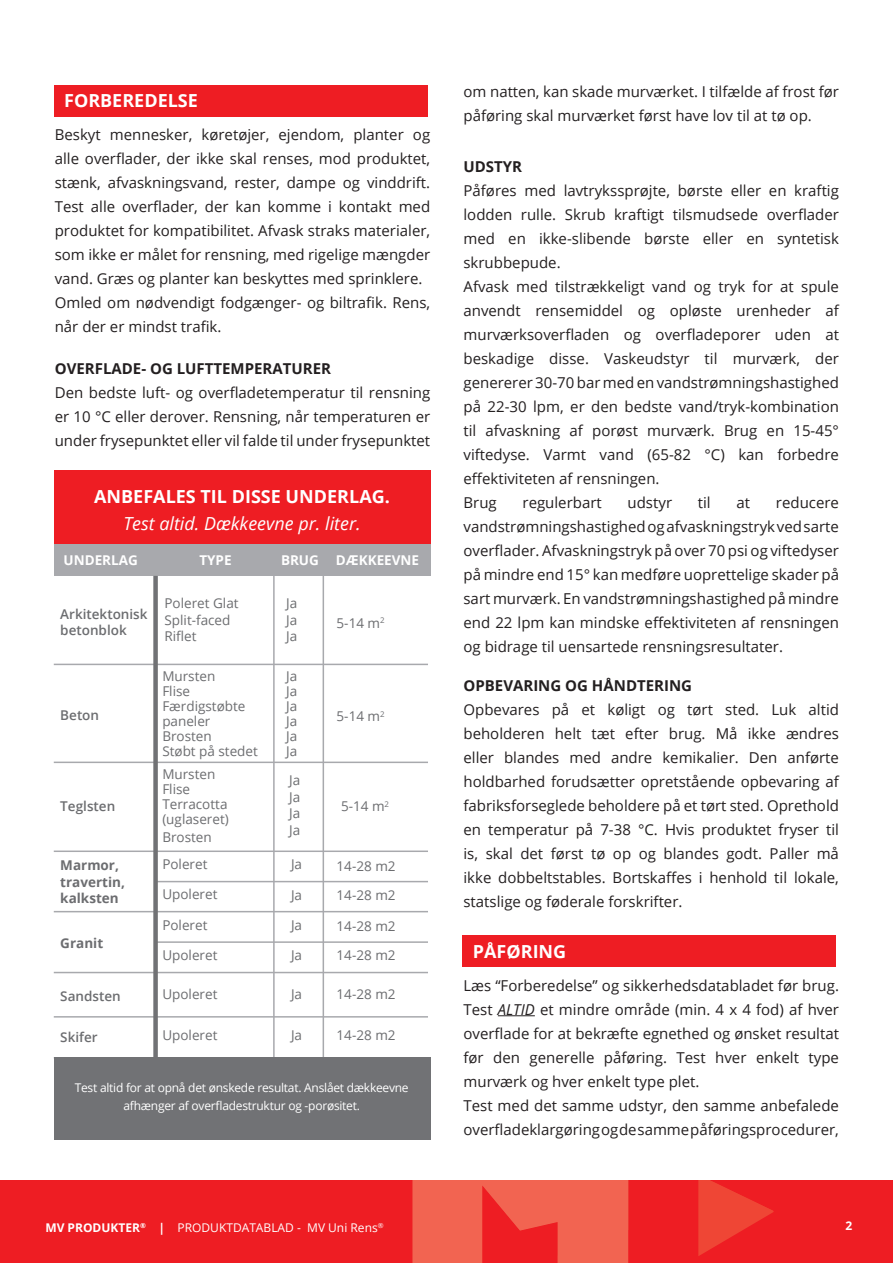
<style>
.page{position:relative;width:893px;height:1263px;background:#fff}
.page>*{position:absolute;margin:0;border:0;box-sizing:border-box;transform-origin:0 0}
.Underoverskrift{font:700 18px "Open Sans";color:#fff}
.Underoverskrift-2{font:italic 18px "Open Sans";color:#fff}
.Brød{font:15px/24px "Open Sans";color:#231f20;text-align:justify}
.Brød-2{font:700 15px "Open Sans";color:#231f20}
.Brød-3{font:13.5px/15px "Open Sans";color:#6c6d70}
.Brød-4{font:600 13.5px/16.5px "Open Sans";color:#6c6d70}
.Brød-5{font:700 13.5px/16.5px "Open Sans";color:#6c6d70}
.Underoverskrift-3{font:700 13.5px "Open Sans";color:#fff}
.Underoverskrift-4{font:12px/18px "Open Sans";letter-spacing:-.02em;color:#fff;text-align:center}
.Underoverskrift-5{font:12px "Open Sans";color:#fff}
.t1{font:700 12px "Open Sans";color:#fff}
.s1{font-style:italic}
.s2{font-weight:700}
</style>
<div class="page">
<div style="left:0;top:1179px;width:893px;height:84px;background:#ee1d23"></div>
<svg style="left:412px;top:1180px;width:216px;height:83px;fill:#f26451"></svg>
<svg style="left:628px;top:1180px;width:146px;height:83px"></svg>
<div style="left:0;top:693px;width:893px;height:487px;background:#fff"></div>
<div style="left:463px;top:935px;width:373px;height:32px;background:#ee1d23"></div>
<div style="left:54px;top:544px;width:376px;height:32px;background:#a8a9ad"></div>
<hr style="left:54px;top:664px;width:374px;height:1px;background:#a8a9ad">
<hr style="left:54px;top:761px;width:374px;height:2px;background:#a8a9ad">
<hr style="left:156px;top:881px;width:272px;height:1px;background:#a8a9ad">
<hr style="left:156px;top:941px;width:272px;height:2px;background:#a8a9ad">
<hr style="left:54px;top:850px;width:374px;height:2px;background:#a8a9ad">
<hr style="left:54px;top:911px;width:374px;height:1px;background:#a8a9ad">
<hr style="left:54px;top:972px;width:374px;height:1px;background:#a8a9ad">
<hr style="left:54px;top:1016px;width:374px;height:1px;background:#a8a9ad">
<hr style="left:273px;top:576px;width:2px;height:526px;background:#a8a9ad">
<hr style="left:323px;top:576px;width:1px;height:526px;background:#a8a9ad">
<div style="left:153px;top:576px;width:5px;height:545px;background:#717275"></div>
<div style="left:54px;top:470px;width:376px;height:74px;background:#ee1d23"></div>
<div style="left:54px;top:1057px;width:376px;height:82px;background:#717275"></div>
<hr style="left:498px;top:1015px;width:37px;height:1px;background:#231f20">
<div style="left:55px;top:85px;width:373px;height:32px;background:#ee1d23"></div>
<p class="Underoverskrift" style="left:64px;top:88px;width:135px">FORBEREDELSE</p>
<p class="Brød" style="left:55px;top:122px;width:377px">Beskyt mennesker, køretøjer, ejendom, planter og alle overflader, der ikke skal renses, mod produktet, stænk, afvaskningsvand, rester, dampe og vinddrift.<br>Test alle overflader, der kan komme i kontakt med produktet for kompatibilitet. Afvask straks materialer, som ikke er målet for rensning, med rigelige mængder vand. Græs og planter kan beskyttes med sprinklere.</p>
<p class="Brød" style="left:55px;top:290px;width:377px">Omled om nødvendigt fodgænger- og biltrafik. Rens, når der er mindst trafik.</p>
<p class="Brød-2" style="left:55px;top:358px;width:278px">OVERFLADE- OG LUFTTEMPERATURER</p>
<p class="Brød" style="left:55px;top:380px;width:377px">Den bedste luft- og overfladetemperatur til rensning er 10 °C eller derover. Rensning, når temperaturen er under frysepunktet eller vil falde til under frysepunktet</p>
<p class="Underoverskrift" style="left:94px;top:483px;width:297px">ANBEFALES TIL DISSE UNDERLAG.</p>
<p class="Underoverskrift-2" style="left:123px;top:511px;width:239px">Test altid. Dækkeevne pr. liter.</p>
<p class="Underoverskrift-3" style="left:64px;top:550px;width:76px">UNDERLAG</p>
<p class="Underoverskrift-3" style="left:199px;top:550px;width:34px">TYPE</p>
<p class="Underoverskrift-3" style="left:281px;top:550px;width:39px">BRUG</p>
<p class="Underoverskrift-3" style="left:336px;top:550px;width:85px">DÆKKEEVNE</p>
<p class="Brød-4" style="left:60px;top:605px;width:89px">Arkitektonisk betonblok</p>
<p class="Brød-4" style="left:60px;top:706px;width:40px">Beton</p>
<p class="Brød-4" style="left:60px;top:797px;width:56px">Teglsten</p>
<p class="Brød-5" style="left:60px;top:857px;width:60px">Marmor,</p>
<p class="Brød-5" style="left:60px;top:873px;width:66px">travertin, kalksten</p>
<p class="Brød-5" style="left:60px;top:935px;width:44px">Granit</p>
<p class="Brød-4" style="left:60px;top:987px;width:62px">Sandsten</p>
<p class="Brød-4" style="left:60px;top:1028px;width:39px">Skifer</p>
<p class="Brød-3" style="left:164px;top:595px;width:76px">Poleret Glat</p>
<p class="Brød-3" style="left:164px;top:612px;width:67px">Split-faced</p>
<p class="Brød-3" style="left:164px;top:628px;width:34px">Riflet</p>
<p class="Brød-3" style="left:162px;top:668px;width:55px">Mursten</p>
<p class="Brød-3" style="left:162px;top:683px;width:29px">Flise</p>
<p class="Brød-3" style="left:162px;top:698px;width:85px">Færdigstøbte paneler</p>
<p class="Brød-3" style="left:162px;top:728px;width:51px">Brosten</p>
<p class="Brød-3" style="left:162px;top:743px;width:97px">Støbt på stedet</p>
<p class="Brød-3" style="left:162px;top:767px;width:55px">Mursten</p>
<p class="Brød-3" style="left:162px;top:782px;width:29px">Flise</p>
<p class="Brød-3" style="left:162px;top:797px;width:67px">Terracotta</p>
<p class="Brød-3" style="left:162px;top:812px;width:68px">(uglaseret)</p>
<p class="Brød-3" style="left:162px;top:830px;width:51px">Brosten</p>
<p class="Brød-3" style="left:162px;top:856px;width:47px">Poleret</p>
<p class="Brød-3" style="left:162px;top:886px;width:57px">Upoleret</p>
<p class="Brød-3" style="left:162px;top:917px;width:47px">Poleret</p>
<p class="Brød-3" style="left:162px;top:947px;width:57px">Upoleret</p>
<p class="Brød-3" style="left:162px;top:987px;width:57px">Upoleret</p>
<p class="Brød-3" style="left:162px;top:1028px;width:57px">Upoleret</p>
<p class="Brød-3" style="left:286px;top:595px;width:13px">Ja</p>
<p class="Brød-3" style="left:286px;top:612px;width:13px">Ja</p>
<p class="Brød-3" style="left:286px;top:628px;width:13px">Ja</p>
<p class="Brød-3" style="left:286px;top:668px;width:13px">Ja</p>
<p class="Brød-3" style="left:286px;top:683px;width:13px">Ja</p>
<p class="Brød-3" style="left:286px;top:698px;width:13px">Ja</p>
<p class="Brød-3" style="left:286px;top:713px;width:13px">Ja</p>
<p class="Brød-3" style="left:286px;top:728px;width:13px">Ja</p>
<p class="Brød-3" style="left:286px;top:743px;width:13px">Ja</p>
<p class="Brød-3" style="left:289px;top:773px;width:13px">Ja</p>
<p class="Brød-3" style="left:289px;top:789px;width:13px">Ja</p>
<p class="Brød-3" style="left:289px;top:806px;width:13px">Ja</p>
<p class="Brød-3" style="left:289px;top:822px;width:13px">Ja</p>
<p class="Brød-3" style="left:291px;top:856px;width:13px">Ja</p>
<p class="Brød-3" style="left:291px;top:887px;width:13px">Ja</p>
<p class="Brød-3" style="left:291px;top:917px;width:13px">Ja</p>
<p class="Brød-3" style="left:291px;top:947px;width:13px">Ja</p>
<p class="Brød-3" style="left:291px;top:987px;width:13px">Ja</p>
<p class="Brød-3" style="left:291px;top:1028px;width:13px">Ja</p>
<p class="Brød-3" style="left:337px;top:615px;width:50px">5-14 m<sup>2</sup></p>
<p class="Brød-3" style="left:337px;top:709px;width:50px">5-14 m<sup>2</sup></p>
<p class="Brød-3" style="left:341px;top:798px;width:50px">5-14 m<sup>2</sup></p>
<p class="Brød-3" style="left:337px;top:858px;width:61px">14-28 m2</p>
<p class="Brød-3" style="left:337px;top:887px;width:61px">14-28 m2</p>
<p class="Brød-3" style="left:337px;top:918px;width:61px">14-28 m2</p>
<p class="Brød-3" style="left:337px;top:947px;width:61px">14-28 m2</p>
<p class="Brød-3" style="left:337px;top:986px;width:61px">14-28 m2</p>
<p class="Brød-3" style="left:337px;top:1027px;width:61px">14-28 m2</p>
<p class="Underoverskrift-4" style="left:75px;top:1078px;width:335px">Test altid for at opnå det ønskede resultat. Anslået dækkeevne afhænger af overfladestruktur og -porøsitet.</p>
<p class="Brød" style="left:463px;top:79px;width:377px">om natten, kan skade murværket. I tilfælde af frost før påføring skal murværket først have lov til at tø op.</p>
<p class="Brød-2" style="left:463px;top:155px;width:60px">UDSTYR</p>
<p class="Brød" style="left:463px;top:178px;width:377px">Påføres med lavtrykssprøjte, børste eller en kraftig lodden rulle. Skrub kraftigt tilsmudsede overflader med en ikke-slibende børste eller en syntetisk skrubbepude.</p>
<p class="Brød" style="left:463px;top:274px;width:377px">Afvask med tilstrækkeligt vand og tryk for at spule anvendt rensemiddel og opløste urenheder af murværksoverfladen og overfladeporer uden at beskadige disse. Vaskeudstyr til murværk, der genererer 30-70 bar med en vandstrømningshastighed på 22-30 lpm, er den bedste vand/tryk-kombination til afvaskning af porøst murværk. Brug en 15-45° viftedyse. Varmt vand (65-82 °C) kan forbedre effektiviteten af rensningen.</p>
<p class="Brød" style="left:463px;top:490px;width:35px">Brug</p>
<p class="Brød" style="left:523px;top:490px;width:81px">regulerbart</p>
<p class="Brød" style="left:628px;top:490px;width:46px">udstyr</p>
<p class="Brød" style="left:698px;top:490px;width:14px">til</p>
<p class="Brød" style="left:736px;top:490px;width:15px">at</p>
<p class="Brød" style="left:463px;top:490px;width:377px;text-indent:312px">reducere vandstrømningshastighed og afvaskningstryk ved sarte overflader. Afvaskningstryk på over 70 psi og viftedyser på mindre end 15° kan medføre uoprettelige skader på sart murværk. En vandstrømningshastighed på mindre end 22 lpm kan mindske effektiviteten af rensningen og bidrage til uensartede rensningsresultater.</p>
<p class="Brød-2" style="left:463px;top:674px;width:230px">OPBEVARING OG HÅNDTERING</p>
<p class="Brød" style="left:463px;top:697px;width:377px">Opbevares på et køligt og tørt sted. Luk altid beholderen helt tæt efter brug. Må ikke ændres eller blandes med andre kemikalier. Den anførte holdbarhed forudsætter opretstående opbevaring af fabriksforseglede beholdere på et tørt sted. Oprethold en temperatur på 7-38 °C. Hvis produktet fryser til is, skal det først tø op og blandes godt. Paller må ikke dobbeltstables. Bortskaffes i henhold til lokale, statslige og føderale forskrifter.</p>
<p class="Underoverskrift" style="left:473px;top:938px;width:95px">PÅFØRING</p>
<p class="Brød" style="left:463px;top:973px;width:377px">Læs “Forberedelse” og sikkerhedsdatabladet før brug.<br>Test <span class="s1">ALTID</span> et mindre område (min. 4 x 4 fod) af hver overflade for at bekræfte egnethed og ønsket resultat før den generelle påføring. Test hver enkelt type murværk og hver enkelt type plet.</p>
<p class="Brød" style="left:463px;top:1093px;width:377px">Test med det samme udstyr, den samme anbefalede overfladeklargøring og de samme påføringsprocedurer,</p>
<p class="Underoverskrift-5" style="left:45px;top:1219px;width:340px"><span class="s2">MV PRODUKTER</span><sup>®</sup> <span class="s2">|</span> PRODUKTDATABLAD - MV Uni Rens<sup>®</sup></p>
<p class="t1" style="left:845px;top:1217px;width:8px">2</p>
</div>
